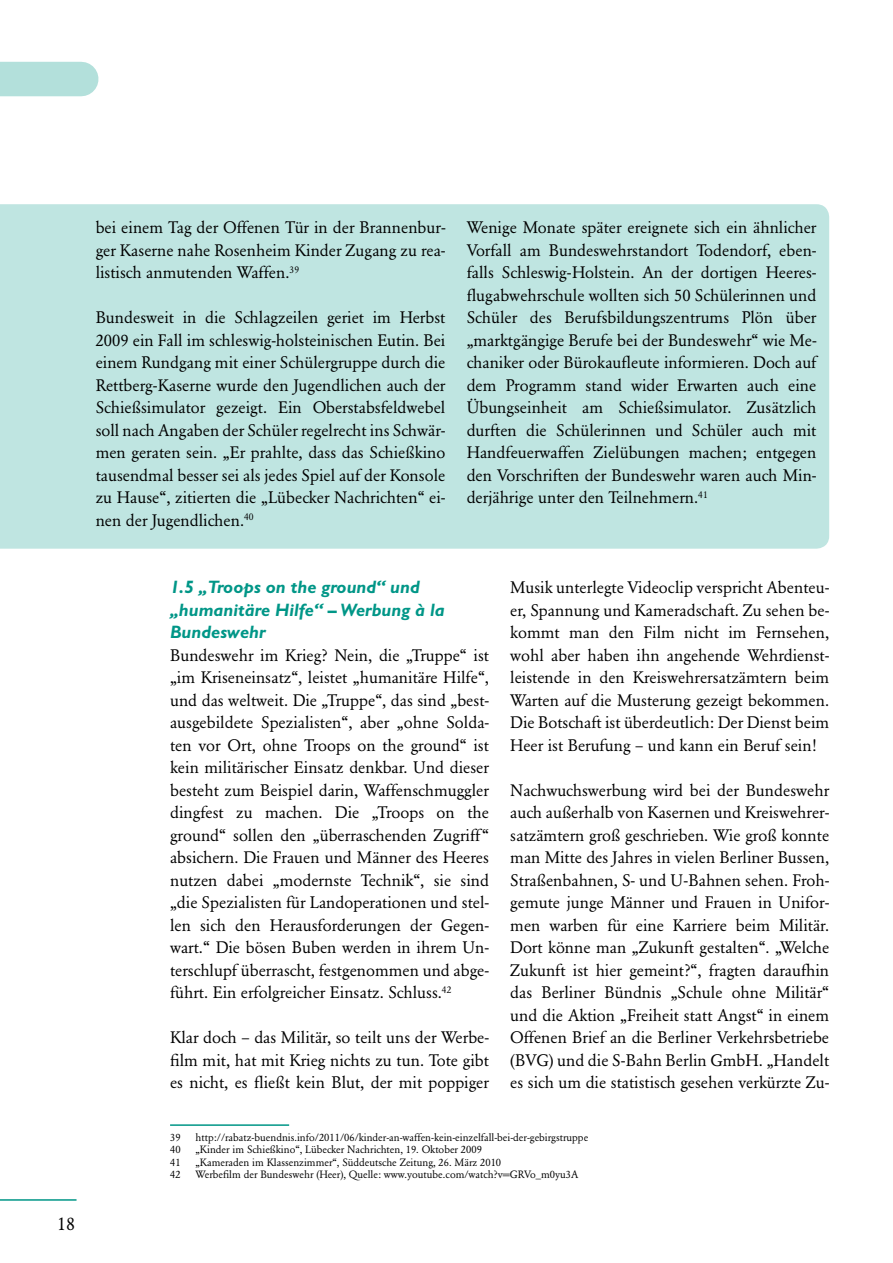
<style>
.page{position:relative;width:893px;height:1263px;background:#fff}
.page>*{position:absolute;margin:0;border:0;box-sizing:border-box;transform-origin:0 0}
.t1{font:italic 700 18px/22.5px "Gill Sans Std";color:#009687}
.t2{font:18px "Garamond BE";color:#000}
.t3{font:16.5px/22.5px "Garamond BE";color:#000;text-align:justify}
.t4{font:10.5px "Garamond BE";color:#000}
</style>
<div class="page">
<hr style="left:0;top:1199px;width:77px;height:2px;background:#009687">
<div style="left:0;top:62px;width:81px;height:34px;background:#b3e0db"></div>
<div style="left:0;top:204px;width:829px;height:345px;background:#bfe5e1"></div>
<hr style="left:170px;top:1124px;width:119px;height:2px;background:#009687">
<p class="t2" style="left:57px;top:1213px;width:19px">18</p>
<p class="t3" style="left:96px;top:216px;width:351px">bei einem Tag der Offenen Tür in der Brannenbur&shy;ger Kaserne nahe Rosenheim Kinder Zugang zu rea&shy;listisch anmutenden Waffen.<sup>39</sup></p>
<p class="t3" style="left:96px;top:306px;width:351px">Bundesweit in die Schlagzeilen geriet im Herbst 2009 ein Fall im schleswig-holsteinischen Eutin. Bei einem Rundgang mit einer Schülergruppe durch die Rettberg-Kaserne wurde den Jugendlichen auch der Schießsimulator gezeigt. Ein Oberstabsfeldwebel soll nach Angaben der Schüler regelrecht ins Schwär&shy;men geraten sein. „Er prahlte, dass das Schießkino tausendmal besser sei als jedes Spiel auf der Konsole zu Hause“, zitierten die „Lübecker Nachrichten“ ei&shy;nen der Jugendlichen.<sup>40</sup></p>
<p class="t3" style="left:467px;top:216px;width:351px">Wenige Monate später ereignete sich ein ähnlicher Vorfall am Bundeswehrstandort Todendorf, eben&shy;falls Schleswig-Holstein. An der dortigen Heeres&shy;flugabwehrschule wollten sich 50 Schülerinnen und Schüler des Berufsbildungszentrums Plön über „marktgängige Berufe bei der Bundeswehr“ wie Me&shy;chaniker oder Bürokaufleute informieren. Doch auf dem Programm stand wider Erwarten auch eine Übungseinheit am Schießsimulator. Zusätzlich durften die Schülerinnen und Schüler auch mit Handfeuerwaffen Zielübungen machen; entgegen den Vorschriften der Bundeswehr waren auch Min&shy;derjährige unter den Teilnehmern.<sup>41</sup></p>
<p class="t1" style="left:170px;top:576px;width:276px">1.5 „Troops on the ground“ und „humanitäre Hilfe“ – Werbung à la<br>Bundeswehr</p>
<p class="t3" style="left:170px;top:644px;width:320px">Bundeswehr im Krieg? Nein, die „Truppe“ ist „im Kriseneinsatz“, leistet „humanitäre Hilfe“, und das weltweit. Die „Truppe“, das sind „best&shy;ausgebildete Spezialisten“, aber „ohne Solda&shy;ten vor Ort, ohne Troops on the ground“ ist kein militärischer Einsatz denkbar. Und dieser besteht zum Beispiel darin, Waffenschmuggler dingfest zu machen. Die „Troops on the ground“ sollen den „überraschenden Zugriff“ absichern. Die Frauen und Männer des Heeres nutzen dabei „modernste Technik“, sie sind „die Spezialisten für Landoperationen und stel&shy;len sich den Herausforderungen der Gegen&shy;wart.“ Die bösen Buben werden in ihrem Un&shy;terschlupf überrascht, festgenommen und abge&shy;führt. Ein erfolgreicher Einsatz. Schluss.<sup>42</sup></p>
<p class="t3" style="left:170px;top:1026px;width:320px">Klar doch – das Militär, so teilt uns der Werbe&shy;film mit, hat mit Krieg nichts zu tun. Tote gibt es nicht, es fließt kein Blut, der mit poppiger</p>
<p class="t3" style="left:510px;top:576px;width:320px">Musik unterlegte Videoclip verspricht Abenteu&shy;er, Spannung und Kameradschaft. Zu sehen be&shy;kommt man den Film nicht im Fernsehen, wohl aber haben ihn angehende Wehrdienst&shy;leistende in den Kreiswehrersatzämtern beim Warten auf die Musterung gezeigt bekommen.<br>Die Botschaft ist überdeutlich: Der Dienst beim Heer ist Berufung – und kann ein Beruf sein!</p>
<p class="t3" style="left:510px;top:779px;width:320px">Nachwuchswerbung wird bei der Bundeswehr auch außerhalb von Kasernen und Kreiswehrer&shy;satzämtern groß geschrieben. Wie groß konnte man Mitte des Jahres in vielen Berliner Bussen, Straßenbahnen, S- und U-Bahnen sehen. Froh&shy;gemute junge Männer und Frauen in Unifor&shy;men warben für eine Karriere beim Militär.<br>Dort könne man „Zukunft gestalten“. „Welche Zukunft ist hier gemeint?“, fragten daraufhin das Berliner Bündnis „Schule ohne Militär“ und die Aktion „Freiheit statt Angst“ in einem Offenen Brief an die Berliner Verkehrsbetriebe (BVG) und die S-Bahn Berlin GmbH. „Handelt es sich um die statistisch gesehen verkürzte Zu-</p>
<p class="t4" style="left:170px;top:1131px;width:12px">39</p>
<p class="t4" style="left:196px;top:1131px;width:394px">http://rabatz-buendnis.info/2011/06/kinder-an-waffen-kein-einzelfall-bei-der-gebirgstruppe</p>
<p class="t4" style="left:170px;top:1143px;width:12px">40</p>
<p class="t4" style="left:196px;top:1143px;width:288px">„Kinder im Schießkino“, Lübecker Nachrichten, 19. Oktober 2009</p>
<p class="t4" style="left:170px;top:1156px;width:12px">41</p>
<p class="t4" style="left:196px;top:1156px;width:307px">„Kameraden im Klassenzimmer“, Süddeutsche Zeitung, 26. März 2010</p>
<p class="t4" style="left:170px;top:1168px;width:12px">42</p>
<p class="t4" style="left:196px;top:1168px;width:384px">Werbefilm der Bundeswehr (Heer), Quelle: www.youtube.com/watch?v=GRVo_m0yu3A</p>
</div>
